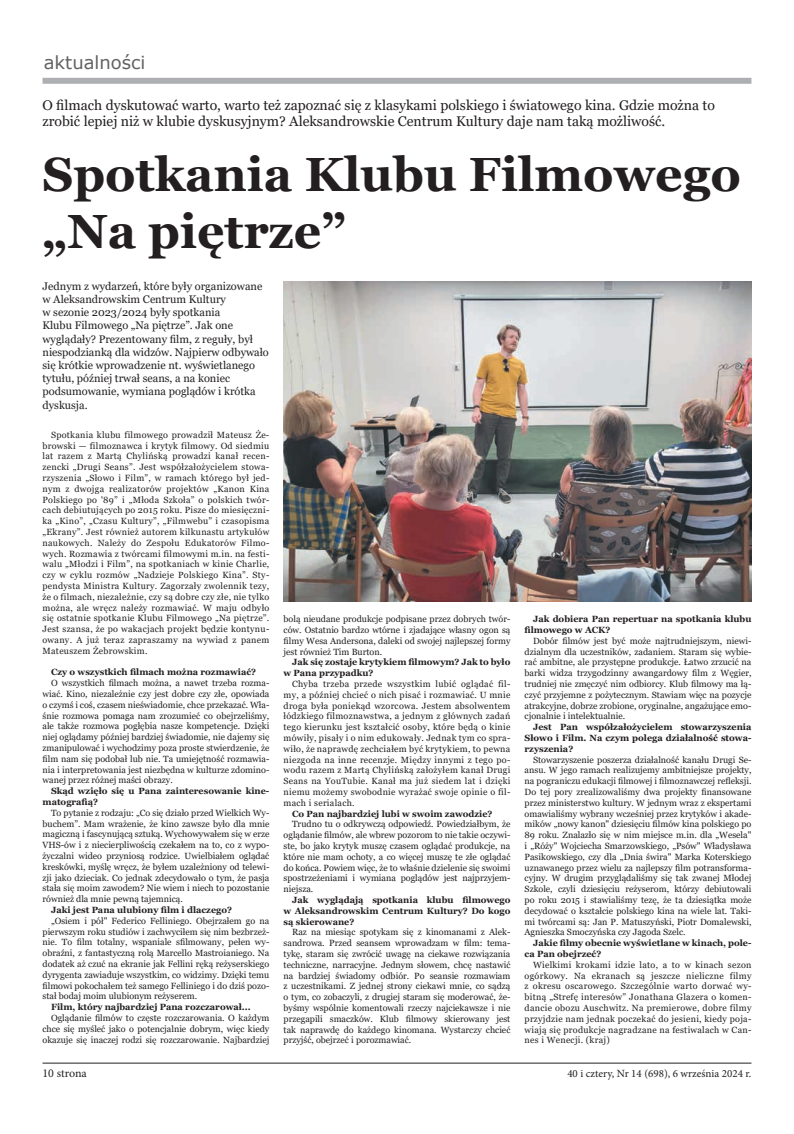
<style>
.page{position:relative;width:794px;height:1134px;background:#fff}
.page>*{position:absolute;margin:0;border:0;box-sizing:border-box;transform-origin:0 0}
.t1{font:700 48px/57.6px "Georgia";color:#231f20}
.t2{font:18px "Verdana";color:#636366}
.t3{font:14px/16.8px "Georgia";color:#231f20}
.t4{font:12px "Minion Pro";letter-spacing:-.005em;color:#231f20}
.t5{font:11px/13.2px "Georgia";color:#231f20}
.t6{font:11px "Minion Pro";color:#231f20}
.t7{font:9px/10.8px "Georgia";color:#231f20;text-align:justify}
.t8{font:700 9px/10.8px "Georgia";color:#231f20}
</style>
<div class="page">
<hr style="left:43px;top:1063px;width:708px;height:1px;background:#231f20">
<div style="left:43px;top:78px;width:708px;height:6px;background:#aeafb3"></div>
<img style="left:283px;top:281px;width:468px;height:320px">
<h2 class="t2" style="left:44px;top:51px;width:103px">aktualności</h2>
<h3 class="t3" style="left:43px;top:97px;width:674px">O filmach dyskutować warto, warto też zapoznać się z klasykami polskiego i światowego kina. Gdzie można to zrobić lepiej niż w klubie dyskusyjnym? Aleksandrowskie Centrum Kultury daje nam taką możliwość.</h3>
<h1 class="t1" style="left:43px;top:146px;width:700px">Spotkania Klubu Filmowego „Na piętrze”</h1>
<p class="t5" style="left:43px;top:280px;width:228px">Jednym z wydarzeń, które były organizowane w Aleksandrowskim Centrum Kultury<br>w sezonie 2023/2024 były spotkania<br>Klubu Filmowego „Na piętrze”. Jak one wyglądały? Prezentowany film, z reguły, był niespodzianką dla widzów. Najpierw odbywało się krótkie wprowadzenie nt. wyświetlanego tytułu, później trwał seans, a na koniec podsumowanie, wymiana poglądów i krótka dyskusja.</p>
<p class="t7" style="left:43px;top:429px;width:228px;text-indent:9px">Spotkania klubu filmowego prowadził Mateusz Że&shy;browski — filmoznawca i krytyk filmowy. Od siedmiu lat razem z Martą Chylińską prowadzi kanał recen&shy;zencki „Drugi Seans”. Jest współzałożycielem stowa&shy;rzyszenia „Słowo i Film”, w ramach którego był jed&shy;nym z dwojga realizatorów projektów „Kanon Kina Polskiego po '89” i „Młoda Szkoła” o polskich twór&shy;cach debiutujących po 2015 roku. Pisze do miesięczni&shy;ka „Kino”, „Czasu Kultury”, „Filmwebu” i czasopisma „Ekrany”. Jest również autorem kilkunastu artykułów naukowych. Należy do Zespołu Edukatorów Filmo&shy;wych. Rozmawia z twórcami filmowymi m.in. na festi&shy;walu „Młodzi i Film”, na spotkaniach w kinie Charlie, czy w cyklu rozmów „Nadzieje Polskiego Kina”. Sty&shy;pendysta Ministra Kultury. Zagorzały zwolennik tezy, że o filmach, niezależnie, czy są dobre czy złe, nie tylko można, ale wręcz należy rozmawiać. W maju odbyło się ostatnie spotkanie Klubu Filmowego „Na piętrze”.<br>Jest szansa, że po wakacjach projekt będzie kontynu&shy;owany. A już teraz zapraszamy na wywiad z panem Mateuszem Żebrowskim.</p>
<p class="t8" style="left:51px;top:667px;width:207px">Czy o wszystkich filmach można rozmawiać?</p>
<p class="t7" style="left:43px;top:678px;width:228px;text-indent:9px">O wszystkich filmach można, a nawet trzeba rozma&shy;wiać. Kino, niezależnie czy jest dobre czy złe, opowiada o czymś i coś, czasem nieświadomie, chce przekazać. Wła&shy;śnie rozmowa pomaga nam zrozumieć co obejrzeliśmy, ale także rozmowa pogłębia nasze kompetencje. Dzięki niej oglądamy później bardziej świadomie, nie dajemy się zmanipulować i wychodzimy poza proste stwierdzenie, że film nam się podobał lub nie. Ta umiejętność rozmawia&shy;nia i interpretowania jest niezbędna w kulturze zdomino&shy;wanej przez różnej maści obrazy.</p>
<p class="t8" style="left:43px;top:786px;width:228px;text-indent:9px">Skąd wzięło się u Pana zainteresowanie kine&shy;matografią?</p>
<p class="t7" style="left:43px;top:807px;width:228px;text-indent:9px">To pytanie z rodzaju: „Co się działo przed Wielkich Wy&shy;buchem”. Mam wrażenie, że kino zawsze było dla mnie magiczną i fascynującą sztuką. Wychowywałem się w erze VHS-ów i z niecierpliwością czekałem na to, co z wypo&shy;życzalni wideo przyniosą rodzice. Uwielbiałem oglądać kreskówki, myślę wręcz, że byłem uzależniony od telewi&shy;zji jako dzieciak. Co jednak zdecydowało o tym, że pasja stała się moim zawodem? Nie wiem i niech to pozostanie również dla mnie pewną tajemnicą.</p>
<p class="t8" style="left:51px;top:904px;width:182px">Jaki jest Pana ulubiony film i dlaczego?</p>
<p class="t7" style="left:43px;top:915px;width:228px;text-indent:9px">„Osiem i pół" Federico Felliniego. Obejrzałem go na pierwszym roku studiów i zachwyciłem się nim bezbrzeż&shy;nie. To film totalny, wspaniale sfilmowany, pełen wy&shy;obraźni, z fantastyczną rolą Marcello Mastroianiego. Na dodatek aż czuć na ekranie jak Fellini ręką reżyserskiego dyrygenta zawiaduje wszystkim, co widzimy. Dzięki temu filmowi pokochałem też samego Felliniego i do dziś pozo&shy;stał bodaj moim ulubionym reżyserem.</p>
<p class="t8" style="left:51px;top:1002px;width:201px">Film, który najbardziej Pana rozczarował...</p>
<p class="t7" style="left:43px;top:1013px;width:228px;text-indent:9px">Oglądanie filmów to częste rozczarowania. O każdym chce się myśleć jako o potencjalnie dobrym, więc kiedy okazuje się inaczej rodzi się rozczarowanie. Najbardziej</p>
<p class="t7" style="left:283px;top:614px;width:228px">bolą nieudane produkcje podpisane przez dobrych twór&shy;ców. Ostatnio bardzo wtórne i zjadające własny ogon są filmy Wesa Andersona, daleki od swojej najlepszej formy jest również Tim Burton.</p>
<p class="t8" style="left:283px;top:657px;width:228px;text-indent:9px">Jak się zostaje krytykiem filmowym? Jak to było w Pana przypadku?</p>
<p class="t7" style="left:283px;top:679px;width:228px;text-indent:9px">Chyba trzeba przede wszystkim lubić oglądać fil&shy;my, a później chcieć o nich pisać i rozmawiać. U mnie droga była poniekąd wzorcowa. Jestem absolwentem łódzkiego filmoznawstwa, a jednym z głównych zadań tego kierunku jest kształcić osoby, które będą o kinie mówiły, pisały i o nim edukowały. Jednak tym co spra&shy;wiło, że naprawdę zechciałem być krytykiem, to pewna niezgoda na inne recenzje. Między innymi z tego po&shy;wodu razem z Martą Chylińską założyłem kanał Drugi Seans na YouTubie. Kanał ma już siedem lat i dzięki niemu możemy swobodnie wyrażać swoje opinie o fil&shy;mach i serialach.</p>
<p class="t8" style="left:292px;top:808px;width:202px">Co Pan najbardziej lubi w swoim zawodzie?</p>
<p class="t7" style="left:283px;top:819px;width:228px;text-indent:9px">Trudno tu o odkrywczą odpowiedź. Powiedziałbym, że oglądanie filmów, ale wbrew pozorom to nie takie oczywi&shy;ste, bo jako krytyk muszę czasem oglądać produkcje, na które nie mam ochoty, a co więcej muszę te złe oglądać do końca. Powiem więc, że to właśnie dzielenie się swoimi spostrzeżeniami i wymiana poglądów jest najprzyjem&shy;niejsza.</p>
<p class="t8" style="left:283px;top:894px;width:228px;text-align:justify;text-indent:9px">Jak wyglądają spotkania klubu filmowego w Aleksandrowskim Centrum Kultury? Do kogo są skierowane?</p>
<p class="t7" style="left:283px;top:927px;width:228px;text-indent:9px">Raz na miesiąc spotykam się z kinomanami z Alek&shy;sandrowa. Przed seansem wprowadzam w film: tema&shy;tykę, staram się zwrócić uwagę na ciekawe rozwiązania techniczne, narracyjne. Jednym słowem, chcę nastawić na bardziej świadomy odbiór. Po seansie rozmawiam z uczestnikami. Z jednej strony ciekawi mnie, co sądzą o tym, co zobaczyli, z drugiej staram się moderować, że&shy;byśmy wspólnie komentowali rzeczy najciekawsze i nie przegapili smaczków. Klub filmowy skierowany jest tak naprawdę do każdego kinomana. Wystarczy chcieć przyjść, obejrzeć i porozmawiać.</p>
<p class="t8" style="left:524px;top:614px;width:228px;text-indent:9px">Jak dobiera Pan repertuar na spotkania klubu filmowego w ACK?</p>
<p class="t7" style="left:524px;top:635px;width:228px;text-indent:9px">Dobór filmów jest być może najtrudniejszym, niewi&shy;dzialnym dla uczestników, zadaniem. Staram się wybie&shy;rać ambitne, ale przystępne produkcje. Łatwo zrzucić na barki widza trzygodzinny awangardowy film z Węgier, trudniej nie zmęczyć nim odbiorcy. Klub filmowy ma łą&shy;czyć przyjemne z pożytecznym. Stawiam więc na pozycje atrakcyjne, dobrze zrobione, oryginalne, angażujące emo&shy;cjonalnie i intelektualnie.</p>
<p class="t8" style="left:524px;top:722px;width:228px;text-align:justify;text-indent:9px">Jest Pan współzałożycielem stowarzyszenia Słowo i Film. Na czym polega działalność stowa&shy;rzyszenia?</p>
<p class="t7" style="left:524px;top:754px;width:228px;text-indent:9px">Stowarzyszenie poszerza działalność kanału Drugi Se&shy;ansu. W jego ramach realizujemy ambitniejsze projekty, na pograniczu edukacji filmowej i filmoznawczej refleksji.<br>Do tej pory zrealizowaliśmy dwa projekty finansowane przez ministerstwo kultury. W jednym wraz z ekspertami omawialiśmy wybrany wcześniej przez krytyków i akade&shy;mików „nowy kanon" dziesięciu filmów kina polskiego po 89 roku. Znalazło się w nim miejsce m.in. dla „Wesela" i „Róży" Wojciecha Smarzowskiego, „Psów" Władysława Pasikowskiego, czy dla „Dnia świra" Marka Koterskiego uznawanego przez wielu za najlepszy film potransforma&shy;cyjny. W drugim przyglądaliśmy się tak zwanej Młodej Szkole, czyli dziesięciu reżyserom, którzy debiutowali po roku 2015 i stawialiśmy tezę, że ta dziesiątka może decydować o kształcie polskiego kina na wiele lat. Taki&shy;mi twórcami są: Jan P. Matuszyński, Piotr Domalewski, Agnieszka Smoczyńska czy Jagoda Szelc.</p>
<p class="t8" style="left:524px;top:938px;width:228px;text-indent:9px">Jakie filmy obecnie wyświetlane w kinach, pole&shy;ca Pan obejrzeć?</p>
<p class="t7" style="left:524px;top:959px;width:228px;text-indent:9px">Wielkimi krokami idzie lato, a to w kinach sezon ogórkowy. Na ekranach są jeszcze nieliczne filmy z okresu oscarowego. Szczególnie warto dorwać wy&shy;bitną „Strefę interesów” Jonathana Glazera o komen&shy;dancie obozu Auschwitz. Na premierowe, dobre filmy przyjdzie nam jednak poczekać do jesieni, kiedy poja&shy;wiają się produkcje nagradzane na festiwalach w Can&shy;nes i Wenecji. (kraj)</p>
<h3 class="t4" style="left:43px;top:1065px;width:46px">10 strona</h3>
<p class="t6" style="left:567px;top:1066px;width:186px">40 i cztery, Nr 14 (698), 6 września 2024 r.</p>
</div>
